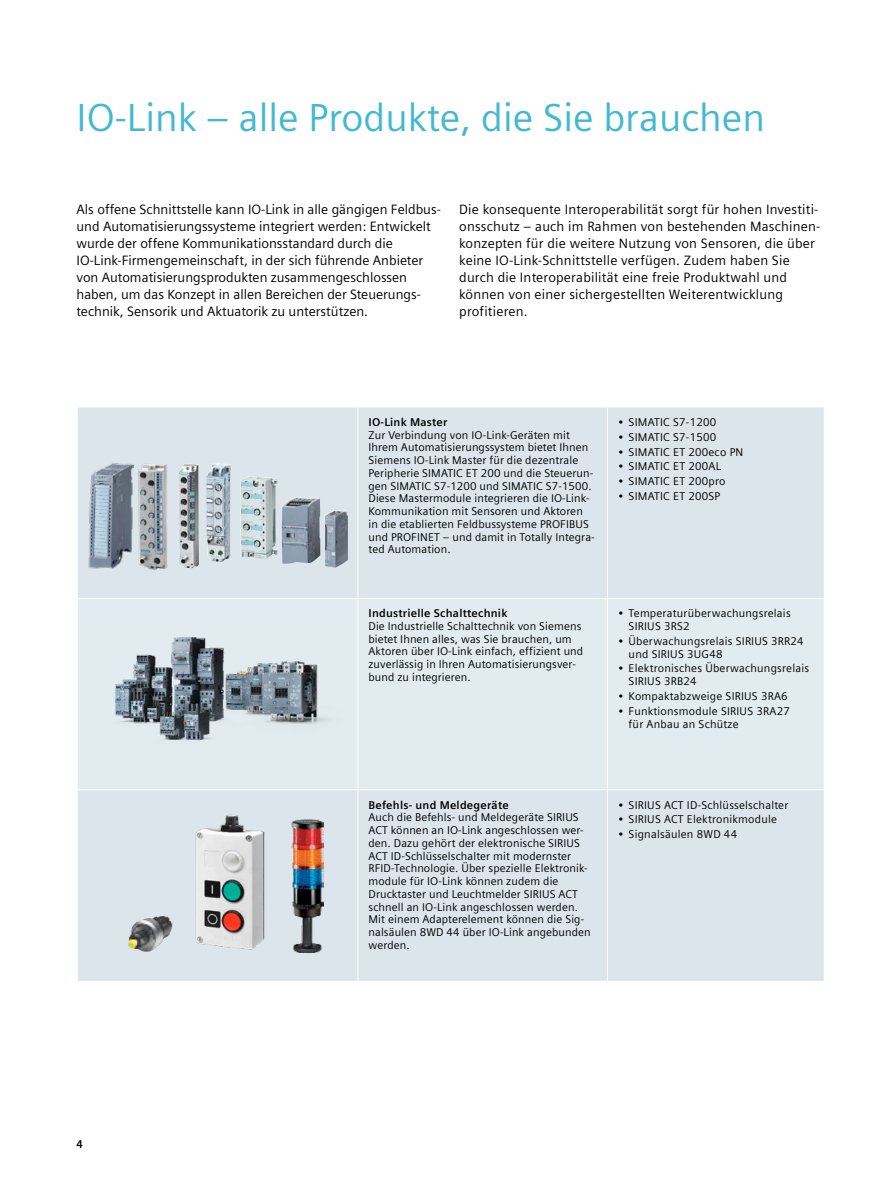
<style>
.page{position:relative;width:893px;height:1191px;background:#fff}
.page>*{position:absolute;margin:0;border:0;box-sizing:border-box;transform-origin:0 0}
.t1{font:39px "Siemens Sans Global";color:#43b9d1}
.t2{font:13.5px/17px "Siemens Sans Global";color:#000}
.t3{font:11.25px/12.8px "Siemens Sans Global";letter-spacing:.01em;color:#000}
.t4{font:700 11.25px "Siemens Sans Global";letter-spacing:.02em;color:#000}
</style>
<div class="page">
<div style="left:78px;top:407px;width:746px;height:573px;background:#dce5eb"></div>
<div style="left:78px;top:599px;width:746px;height:190px;background:#e2ebef"></div>
<hr style="left:78px;top:598px;width:279px;height:1px;background:#fff">
<hr style="left:358px;top:598px;width:249px;height:1px;background:#fff">
<hr style="left:608px;top:598px;width:216px;height:1px;background:#fff">
<hr style="left:78px;top:789px;width:279px;height:1px;background:#fff">
<hr style="left:358px;top:789px;width:249px;height:1px;background:#fff">
<hr style="left:608px;top:789px;width:216px;height:1px;background:#fff">
<hr style="left:357px;top:407px;width:1px;height:191px;background:#fff">
<hr style="left:607px;top:407px;width:1px;height:191px;background:#fff">
<hr style="left:357px;top:598px;width:1px;height:192px;background:#fff">
<hr style="left:607px;top:598px;width:1px;height:192px;background:#fff">
<hr style="left:357px;top:790px;width:1px;height:190px;background:#fff">
<hr style="left:607px;top:790px;width:1px;height:190px;background:#fff">
<img style="left:290px;top:818px;width:33px;height:134px">
<img style="left:89px;top:463px;width:43px;height:105px">
<img style="left:132px;top:461px;width:44px;height:112px">
<img style="left:179px;top:463px;width:70px;height:105px">
<img style="left:159px;top:809px;width:144px;height:142px">
<img style="left:85px;top:616px;width:266px;height:159px">
<img style="left:127px;top:915px;width:46px;height:37px">
<h1 class="t1" style="left:77px;top:89px;width:690px">IO-Link – alle Produkte, die Sie brauchen</h1>
<p class="t2" style="left:77px;top:201px;width:366px">Als offene Schnittstelle kann IO-Link in alle gängigen Feldbus&shy;und Automatisierungssysteme integriert werden: Entwickelt wurde der offene Kommunikationsstandard durch die IO-Link-Firmengemeinschaft, in der sich führende Anbieter von Automatisierungsprodukten zusammengeschlossen haben, um das Konzept in allen Bereichen der Steuerungs&shy;technik, Sensorik und Aktuatorik zu unterstützen.</p>
<p class="t2" style="left:459px;top:201px;width:363px">Die konsequente Interoperabilität sorgt für hohen Investiti&shy;onsschutz – auch im Rahmen von bestehenden Maschinen&shy;konzepten für die weitere Nutzung von Sensoren, die über keine IO-Link-Schnittstelle verfügen. Zudem haben Sie durch die Interoperabilität eine freie Produktwahl und können von einer sichergestellten Weiterentwicklung profitieren.</p>
<p class="t4" style="left:77px;top:1137px;width:8px">4</p>
<p class="t4" style="left:369px;top:415px;width:80px">IO-Link Master</p>
<p class="t3" style="left:369px;top:429px;width:228px">Zur Verbindung von IO-Link-Geräten mit Ihrem Automatisierungssystem bietet Ihnen Siemens IO-Link Master für die dezentrale Peripherie SIMATIC ET 200 und die Steuerun&shy;gen SIMATIC S7-1200 und SIMATIC S7-1500.<br>Diese Mastermodule integrieren die IO-Link-Kommunikation mit Sensoren und Aktoren in die etablierten Feldbussysteme PROFIBUS und PROFINET – und damit in Totally Integra&shy;ted Automation.</p>
<p class="t4" style="left:369px;top:607px;width:140px">Industrielle Schalttechnik</p>
<p class="t3" style="left:369px;top:620px;width:216px">Die Industrielle Schalttechnik von Siemens bietet Ihnen alles, was Sie brauchen, um Aktoren über IO-Link einfach, effizient und zuverlässig in Ihren Automatisierungsver&shy;bund zu integrieren.</p>
<p class="t3" style="left:618px;top:416px;width:100px">• SIMATIC S7-1200</p>
<p class="t3" style="left:618px;top:431px;width:100px">• SIMATIC S7-1500</p>
<p class="t3" style="left:618px;top:446px;width:127px">• SIMATIC ET 200eco PN</p>
<p class="t3" style="left:618px;top:460px;width:105px">• SIMATIC ET 200AL</p>
<p class="t3" style="left:618px;top:475px;width:109px">• SIMATIC ET 200pro</p>
<p class="t3" style="left:618px;top:490px;width:104px">• SIMATIC ET 200SP</p>
<p class="t3" style="left:629px;top:607px;width:164px;text-indent:-11px">• Temperaturüberwachungsrelais<br>SIRIUS 3RS2</p>
<p class="t3" style="left:629px;top:635px;width:177px;text-indent:-11px">• Überwachungsrelais SIRIUS 3RR24 und SIRIUS 3UG48</p>
<p class="t3" style="left:629px;top:662px;width:182px;text-indent:-11px">• Elektronisches Überwachungsrelais<br>SIRIUS 3RB24</p>
<p class="t3" style="left:618px;top:690px;width:171px">• Kompaktabzweige SIRIUS 3RA6</p>
<p class="t3" style="left:629px;top:705px;width:163px;text-indent:-11px">• Funktionsmodule SIRIUS 3RA27 für Anbau an Schütze</p>
<p class="t4" style="left:369px;top:798px;width:142px">Befehls- und Meldegeräte</p>
<p class="t3" style="left:369px;top:811px;width:224px">Auch die Befehls- und Meldegeräte SIRIUS ACT können an IO-Link angeschlossen wer&shy;den. Dazu gehört der elektronische SIRIUS ACT ID-Schlüsselschalter mit modernster RFID-Technologie. Über spezielle Elektronik&shy;module für IO-Link können zudem die Drucktaster und Leuchtmelder SIRIUS ACT schnell an IO-Link angeschlossen werden.<br>Mit einem Adapterelement können die Sig&shy;nalsäulen 8WD 44 über IO-Link angebunden werden.</p>
<p class="t3" style="left:618px;top:798px;width:172px">• SIRIUS ACT ID-Schlüsselschalter</p>
<p class="t3" style="left:618px;top:813px;width:160px">• SIRIUS ACT Elektronikmodule</p>
<p class="t3" style="left:618px;top:828px;width:121px">• Signalsäulen 8WD 44</p>
</div>
